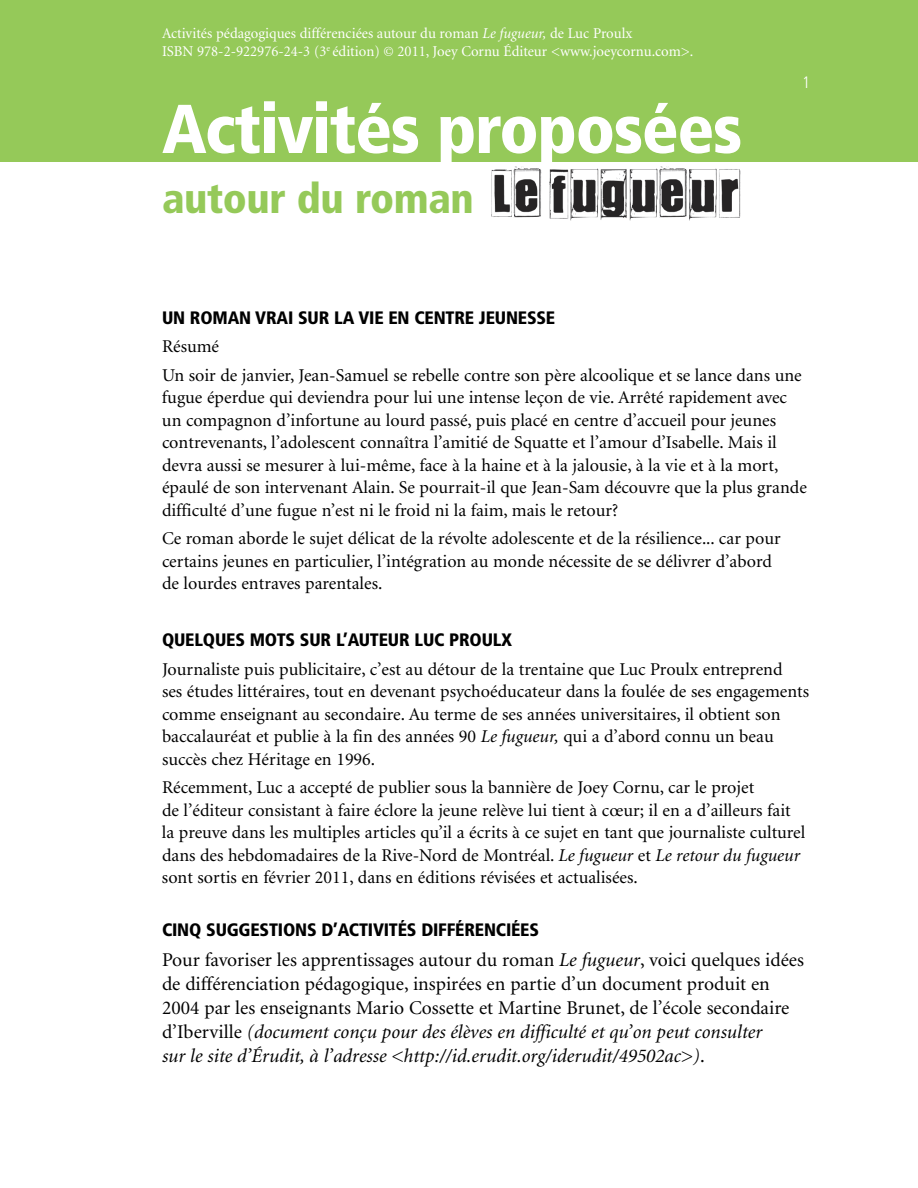
<style>
.page{position:relative;width:918px;height:1188px;background:#fff}
.page>*{position:absolute;margin:0;border:0;box-sizing:border-box;transform-origin:0 0}
.t1{font:900 condensed 69px "Frutiger";letter-spacing:-.02em;color:#fff}
.t2{font:900 condensed 42px "Frutiger";letter-spacing:-.01em;color:#95c959}
.t3{font:19.5px/24px "Minion";color:#000}
.t4{font:18px/22.5px "Minion";color:#000}
.t5{font:900 condensed 18px "Frutiger";letter-spacing:-.01em;color:#000}
.t6{font:300 condensed 16.5px "Frutiger";color:#fff}
.t7{font:15px/18px "Minion";color:#fff}
.s1{font-style:italic}
</style>
<div class="page">
<div style="left:0;top:0;width:918px;height:162px;background:#95c959"></div>
<img style="left:491px;top:166px;width:250px;height:55px">
<p class="t7" style="left:162px;top:25px;width:533px">Activités pédagogiques différenciées autour du roman <span class="s1">Le fugueur,</span> de Luc Proulx<br>ISBN 978-2-922976-24-3 (3<sup>e</sup> édition) © 2011, Joey Cornu Éditeur &lt;www.joeycornu.com&gt;.</p>
<h1 class="t1" style="left:162px;top:101px;width:582px">Activités proposées</h1>
<h2 class="t2" style="left:162px;top:182px;width:314px">autour du roman</h2>
<p class="t6" style="left:802px;top:76px;width:9px">1</p>
<p class="t5" style="left:162px;top:310px;width:395px">UN ROMAN VRAI SUR LA VIE EN CENTRE JEUNESSE</p>
<p class="t4" style="left:162px;top:334px;width:641px;line-height:28.5px">Résumé<br>Un soir de janvier, Jean-Samuel se rebelle contre son père alcoolique et se lance dans une</p>
<p class="t4" style="left:162px;top:388px;width:646px">fugue éperdue qui deviendra pour lui une intense leçon de vie. Arrêté rapidement avec un compagnon d’infortune au lourd passé, puis placé en centre d’accueil pour jeunes contrevenants, l’adolescent connaîtra l’amitié de Squatte et l’amour d’Isabelle. Mais il devra aussi se mesurer à lui-même, face à la haine et à la jalousie, à la vie et à la mort, épaulé de son intervenant Alain. Se pourrait-il que Jean-Sam découvre que la plus grande difficulté d’une fugue n’est ni le froid ni la faim, mais le retour?</p>
<p class="t4" style="left:162px;top:529px;width:620px">Ce roman aborde le sujet délicat de la révolte adolescente et de la résilience... car pour certains jeunes en particulier, l’intégration au monde nécessite de se délivrer d’abord de lourdes entraves parentales.</p>
<p class="t5" style="left:162px;top:633px;width:352px">QUELQUES MOTS SUR L’AUTEUR LUC PROULX</p>
<p class="t4" style="left:162px;top:659px;width:649px">Journaliste puis publicitaire, c’est au détour de la trentaine que Luc Proulx entreprend<br>ses études littéraires, tout en devenant psychoéducateur dans la foulée de ses engagements comme enseignant au secondaire. Au terme de ses années universitaires, il obtient son baccalauréat et publie à la fin des années 90 <span class="s1">Le fugueur,</span> qui a d’abord connu un beau succès chez Héritage en 1996.</p>
<p class="t4" style="left:162px;top:778px;width:645px">Récemment, Luc a accepté de publier sous la bannière de Joey Cornu, car le projet<br>de l’éditeur consistant à faire éclore la jeune relève lui tient à cœur; il en a d’ailleurs fait la preuve dans les multiples articles qu’il a écrits à ce sujet en tant que journaliste culturel dans des hebdomadaires de la Rive-Nord de Montréal. <span class="s1">Le fugueur</span> et <span class="s1">Le retour du fugueur </span>sont sortis en février 2011, dans en éditions révisées et actualisées.</p>
<p class="t5" style="left:162px;top:923px;width:379px">CINQ SUGGESTIONS D’ACTIVITÉS DIFFÉRENCIÉES</p>
<p class="t3" style="left:162px;top:949px;width:644px">Pour favoriser les apprentissages autour du roman <span class="s1">Le fugueur</span>, voici quelques idées de différenciation pédagogique, inspirées en partie d’un document produit en 2004 par les enseignants Mario Cossette et Martine Brunet, de l’école secondaire d’Iberville <span class="s1">(document conçu pour des élèves en difficulté et qu’on peut consulter<br>sur le site d’Érudit, à l’adresse &lt;http://id.erudit.org/iderudit/49502ac&gt;)</span>.</p>
</div>
